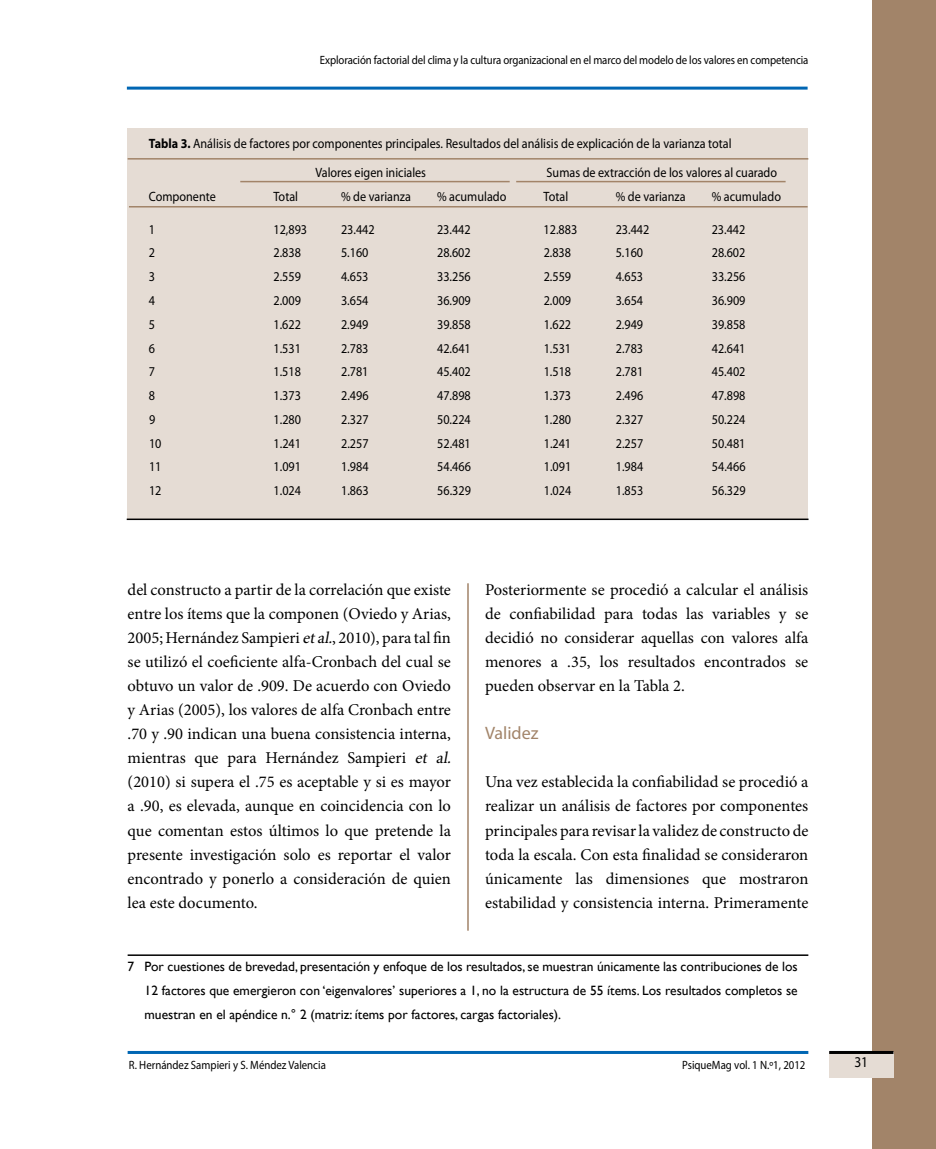
<style>
.page{position:relative;width:936px;height:1149px;background:#fff}
.page>*{position:absolute;margin:0;border:0;box-sizing:border-box;transform-origin:0 0}
.t1{font:18px "Myriad Pro";color:#a28469}
.t2{font:16.5px/24px "Minion Pro";color:#000;text-align:justify}
.t3{font:15px "Myriad Pro";color:#000;scale:.9 1}
.t4{font:13.5px/29px "Myriad Pro";color:#000;scale:.9 1}
.t5{font:13.5px/24px "Gill Sans";color:#000;text-align:justify}
.t6{font:12px "Myriad Pro";letter-spacing:-.01em;color:#000;scale:.9 1}
.s1{font-weight:700}
.s2{font-style:italic}
</style>
<div class="page">
<div style="left:871px;top:0;width:64px;height:1148px;background:#a28469"></div>
<hr style="left:128px;top:1050px;width:680px;height:3px;background:#0066b3">
<hr style="left:127px;top:87px;width:680px;height:3px;background:#0066b3">
<div style="left:829px;top:1052px;width:64px;height:25px;background:#e5dcd4"></div>
<hr style="left:829px;top:1050px;width:64px;height:3px;background:#000">
<hr style="left:128px;top:954px;width:680px;height:1px;background:#000">
<hr style="left:467px;top:583px;width:1px;height:347px;background:#a28469">
<div style="left:128px;top:128px;width:680px;height:390px;background:#e5dcd4"></div>
<hr style="left:129px;top:206px;width:678px;height:1px;background:#a28469">
<hr style="left:128px;top:158px;width:680px;height:1px;background:#a28469">
<hr style="left:240px;top:181px;width:269px;height:1px;background:#a28469">
<hr style="left:516px;top:181px;width:269px;height:1px;background:#a28469">
<hr style="left:127px;top:518px;width:681px;height:2px;background:#000">
<p class="t6" style="left:320px;top:53px;width:544px">Exploración factorial del clima y la cultura organizacional en el marco del modelo de los valores en competencia</p>
<p class="t4" style="left:315px;top:128px;width:464px;text-indent:-167px"><span class="s1">Tabla 3.</span> Análisis de factores por componentes principales. Resultados del análisis de explicación de la varianza total<br>Valores eigen iniciales</p>
<p class="t4" style="left:546px;top:157px;width:257px">Sumas de extracción de los valores al cuarado</p>
<p class="t4" style="left:149px;top:182px;width:76px">Componente</p>
<p class="t4" style="left:273px;top:182px;width:29px">Total</p>
<p class="t4" style="left:341px;top:182px;width:79px">% de varianza</p>
<p class="t4" style="left:437px;top:182px;width:78px">% acumulado</p>
<p class="t4" style="left:543px;top:182px;width:29px">Total</p>
<p class="t4" style="left:615px;top:182px;width:79px">% de varianza</p>
<p class="t4" style="left:711px;top:182px;width:78px">% acumulado</p>
<p class="t4" style="left:149px;top:214px;width:8px">1</p>
<p class="t4" style="left:273px;top:214px;width:39px">12,893</p>
<p class="t4" style="left:341px;top:214px;width:39px">23.442</p>
<p class="t4" style="left:437px;top:214px;width:39px">23.442</p>
<p class="t4" style="left:543px;top:214px;width:39px">12.883</p>
<p class="t4" style="left:615px;top:214px;width:39px">23.442</p>
<p class="t4" style="left:711px;top:214px;width:39px">23.442</p>
<p class="t4" style="left:149px;top:238px;width:8px">2</p>
<p class="t4" style="left:273px;top:238px;width:32px">2.838</p>
<p class="t4" style="left:341px;top:238px;width:32px">5.160</p>
<p class="t4" style="left:437px;top:238px;width:39px">28.602</p>
<p class="t4" style="left:543px;top:238px;width:32px">2.838</p>
<p class="t4" style="left:615px;top:238px;width:32px">5.160</p>
<p class="t4" style="left:711px;top:238px;width:39px">28.602</p>
<p class="t4" style="left:149px;top:262px;width:8px">3</p>
<p class="t4" style="left:273px;top:262px;width:32px">2.559</p>
<p class="t4" style="left:341px;top:262px;width:32px">4.653</p>
<p class="t4" style="left:437px;top:262px;width:39px">33.256</p>
<p class="t4" style="left:543px;top:262px;width:32px">2.559</p>
<p class="t4" style="left:615px;top:262px;width:32px">4.653</p>
<p class="t4" style="left:711px;top:262px;width:39px">33.256</p>
<p class="t4" style="left:149px;top:286px;width:8px">4</p>
<p class="t4" style="left:273px;top:286px;width:32px">2.009</p>
<p class="t4" style="left:341px;top:286px;width:32px">3.654</p>
<p class="t4" style="left:437px;top:286px;width:39px">36.909</p>
<p class="t4" style="left:543px;top:286px;width:32px">2.009</p>
<p class="t4" style="left:615px;top:286px;width:32px">3.654</p>
<p class="t4" style="left:711px;top:286px;width:39px">36.909</p>
<p class="t4" style="left:149px;top:309px;width:8px">5</p>
<p class="t4" style="left:273px;top:309px;width:32px">1.622</p>
<p class="t4" style="left:341px;top:309px;width:32px">2.949</p>
<p class="t4" style="left:437px;top:309px;width:39px">39.858</p>
<p class="t4" style="left:543px;top:309px;width:32px">1.622</p>
<p class="t4" style="left:615px;top:309px;width:32px">2.949</p>
<p class="t4" style="left:711px;top:309px;width:39px">39.858</p>
<p class="t4" style="left:149px;top:333px;width:8px">6</p>
<p class="t4" style="left:273px;top:333px;width:32px">1.531</p>
<p class="t4" style="left:341px;top:333px;width:32px">2.783</p>
<p class="t4" style="left:437px;top:333px;width:39px">42.641</p>
<p class="t4" style="left:543px;top:333px;width:32px">1.531</p>
<p class="t4" style="left:615px;top:333px;width:32px">2.783</p>
<p class="t4" style="left:711px;top:333px;width:39px">42.641</p>
<p class="t4" style="left:149px;top:357px;width:8px">7</p>
<p class="t4" style="left:273px;top:357px;width:32px">1.518</p>
<p class="t4" style="left:341px;top:357px;width:32px">2.781</p>
<p class="t4" style="left:437px;top:357px;width:39px">45.402</p>
<p class="t4" style="left:543px;top:357px;width:32px">1.518</p>
<p class="t4" style="left:615px;top:357px;width:32px">2.781</p>
<p class="t4" style="left:711px;top:357px;width:39px">45.402</p>
<p class="t4" style="left:149px;top:381px;width:8px">8</p>
<p class="t4" style="left:273px;top:381px;width:32px">1.373</p>
<p class="t4" style="left:341px;top:381px;width:32px">2.496</p>
<p class="t4" style="left:437px;top:381px;width:39px">47.898</p>
<p class="t4" style="left:543px;top:381px;width:32px">1.373</p>
<p class="t4" style="left:615px;top:381px;width:32px">2.496</p>
<p class="t4" style="left:711px;top:381px;width:39px">47.898</p>
<p class="t4" style="left:149px;top:404px;width:8px">9</p>
<p class="t4" style="left:273px;top:404px;width:32px">1.280</p>
<p class="t4" style="left:341px;top:404px;width:32px">2.327</p>
<p class="t4" style="left:437px;top:404px;width:39px">50.224</p>
<p class="t4" style="left:543px;top:404px;width:32px">1.280</p>
<p class="t4" style="left:615px;top:404px;width:32px">2.327</p>
<p class="t4" style="left:711px;top:404px;width:39px">50.224</p>
<p class="t4" style="left:149px;top:428px;width:15px">10</p>
<p class="t4" style="left:273px;top:428px;width:32px">1.241</p>
<p class="t4" style="left:341px;top:428px;width:32px">2.257</p>
<p class="t4" style="left:437px;top:428px;width:39px">52.481</p>
<p class="t4" style="left:543px;top:428px;width:32px">1.241</p>
<p class="t4" style="left:615px;top:428px;width:32px">2.257</p>
<p class="t4" style="left:711px;top:428px;width:39px">50.481</p>
<p class="t4" style="left:149px;top:452px;width:15px">11</p>
<p class="t4" style="left:273px;top:452px;width:32px">1.091</p>
<p class="t4" style="left:341px;top:452px;width:32px">1.984</p>
<p class="t4" style="left:437px;top:452px;width:39px">54.466</p>
<p class="t4" style="left:543px;top:452px;width:32px">1.091</p>
<p class="t4" style="left:615px;top:452px;width:32px">1.984</p>
<p class="t4" style="left:711px;top:452px;width:39px">54.466</p>
<p class="t4" style="left:149px;top:476px;width:15px">12</p>
<p class="t4" style="left:273px;top:476px;width:32px">1.024</p>
<p class="t4" style="left:341px;top:476px;width:32px">1.863</p>
<p class="t4" style="left:437px;top:476px;width:39px">56.329</p>
<p class="t4" style="left:543px;top:476px;width:32px">1.024</p>
<p class="t4" style="left:615px;top:476px;width:32px">1.853</p>
<p class="t4" style="left:711px;top:476px;width:39px">56.329</p>
<p class="t2" style="left:128px;top:578px;width:329px;text-align:left">del constructo a partir de la correlación que existe entre los ítems que la componen (Oviedo y Arias, 2005; Hernández Sampieri <span class="s2">etal.</span>, 2010), para tal fin se utilizó el coeficiente alfa-Cronbach del cual se obtuvo un valor de .909. De acuerdo con Oviedo y Arias (2005), los valores de alfa Cronbach entre .70 y .90 indican una buena consistencia interna, mientras que para Hernández Sampieri <span class="s2">et al. </span>(2010) si supera el .75 es aceptable y si es mayor a .90, es elevada, aunque en coincidencia con lo que comentan estos últimos lo que pretende la presente investigación solo es reportar el valor encontrado y ponerlo a consideración de quien lea este documento.</p>
<p class="t2" style="left:485px;top:578px;width:325px">Posteriormente se procedió a calcular el análisis de confiabilidad para todas las variables y se decidió no considerar aquellas con valores alfa menores a .35, los resultados encontrados se pueden observar en la Tabla 2.</p>
<p class="t1" style="left:485px;top:722px;width:55px">Validez</p>
<p class="t2" style="left:485px;top:770px;width:325px">Una vez establecida la confiabilidad se procedió a realizar un análisis de factores por componentes principales para revisar la validez de constructo de toda la escala. Con esta finalidad se consideraron únicamente las dimensiones que mostraron estabilidad y consistencia interna. Primeramente</p>
<p class="t5" style="left:145px;top:954px;width:654px;text-indent:-17px">7 Por cuestiones de brevedad, presentación y enfoque de los resultados, se muestran únicamente las contribuciones de los 12 factores que emergieron con ‘eigenvalores’ superiores a 1, no la estructura de 55 ítems. Los resultados completos se muestran en el apéndice n.° 2 (matriz: ítems por factores, cargas factoriales).</p>
<p class="t6" style="left:129px;top:1057px;width:220px">R. Hernández Sampieri y S. Méndez Valencia</p>
<p class="t6" style="left:682px;top:1057px;width:138px">PsiqueMag vol. 1 N.º1, 2012</p>
<p class="t3" style="left:854px;top:1052px;width:17px">31</p>
</div>
